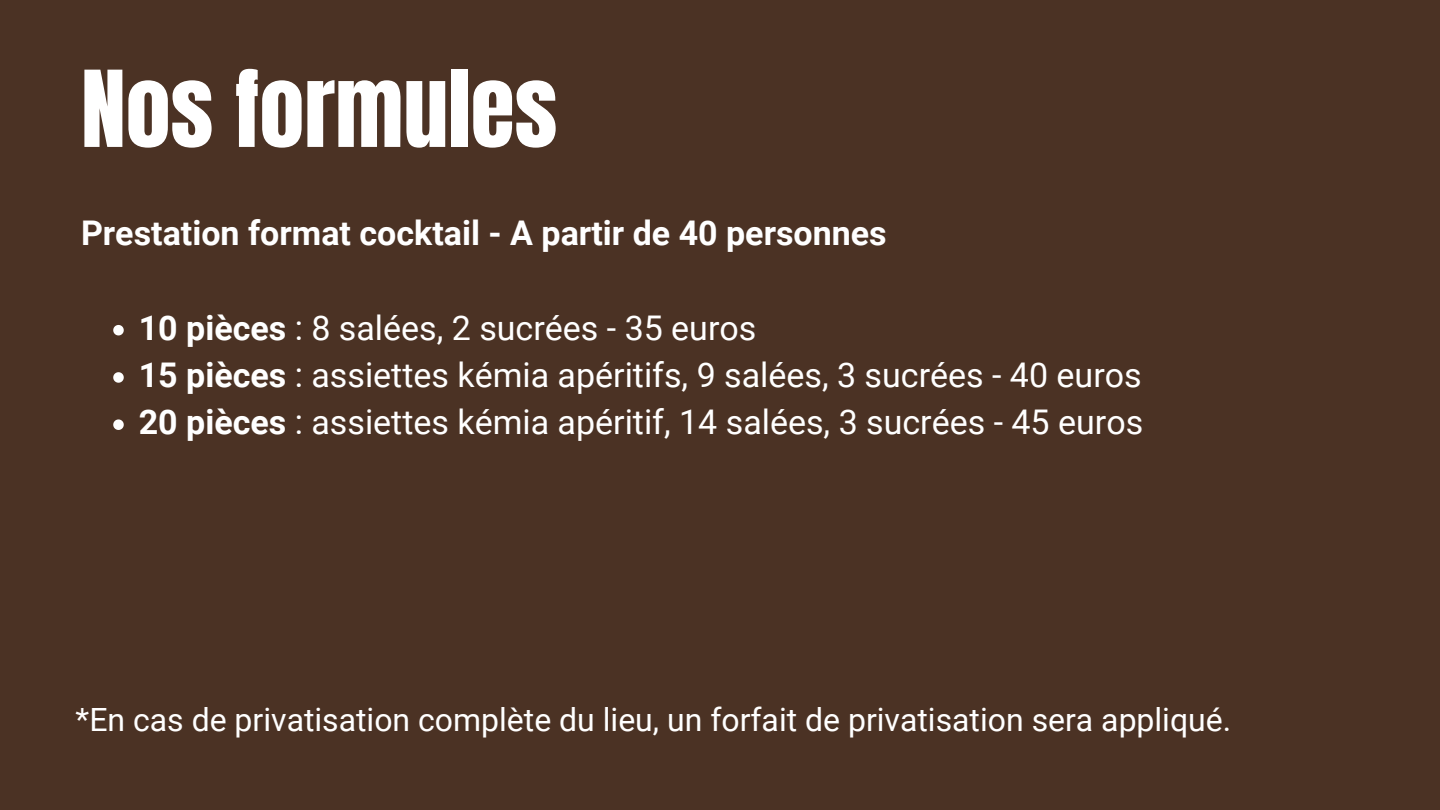
<style>
.page{position:relative;width:1440px;height:810px;background:#4b3224}
.page>*{position:absolute;margin:0;border:0;box-sizing:border-box;transform-origin:0 0}
.t1{font:90px "Anton";color:#fff}
.t2{font:34px "Roboto";color:#fff}
.t3{font:700 34px "Roboto";color:#fff}
.t4{font:32px "Roboto";color:#fff}
.s1{font-weight:700}
</style>
<div class="page">
<svg style="left:113px;top:325px;width:11px;height:10px"></svg>
<svg style="left:113px;top:372px;width:11px;height:11px"></svg>
<svg style="left:113px;top:419px;width:11px;height:11px"></svg>
<h1 class="t1" style="left:81px;top:45px;width:478px">Nos formules</h1>
<h2 class="t3" style="left:81px;top:214px;width:807px">Prestation format cocktail - A partir de 40 personnes</h2>
<p class="t2" style="left:139px;top:308px;width:619px"><span class="s1">10 pièces</span> : 8 salées, 2 sucrées - 35 euros</p>
<p class="t2" style="left:139px;top:356px;width:1004px"><span class="s1">15 pièces</span> : assiettes kémia apéritifs, 9 salées, 3 sucrées - 40 euros</p>
<p class="t2" style="left:139px;top:403px;width:1006px"><span class="s1">20 pièces</span> : assiettes kémia apéritif, 14 salées, 3 sucrées - 45 euros</p>
<p class="t4" style="left:76px;top:702px;width:1157px">*En cas de privatisation complète du lieu, un forfait de privatisation sera appliqué.</p>
</div>
